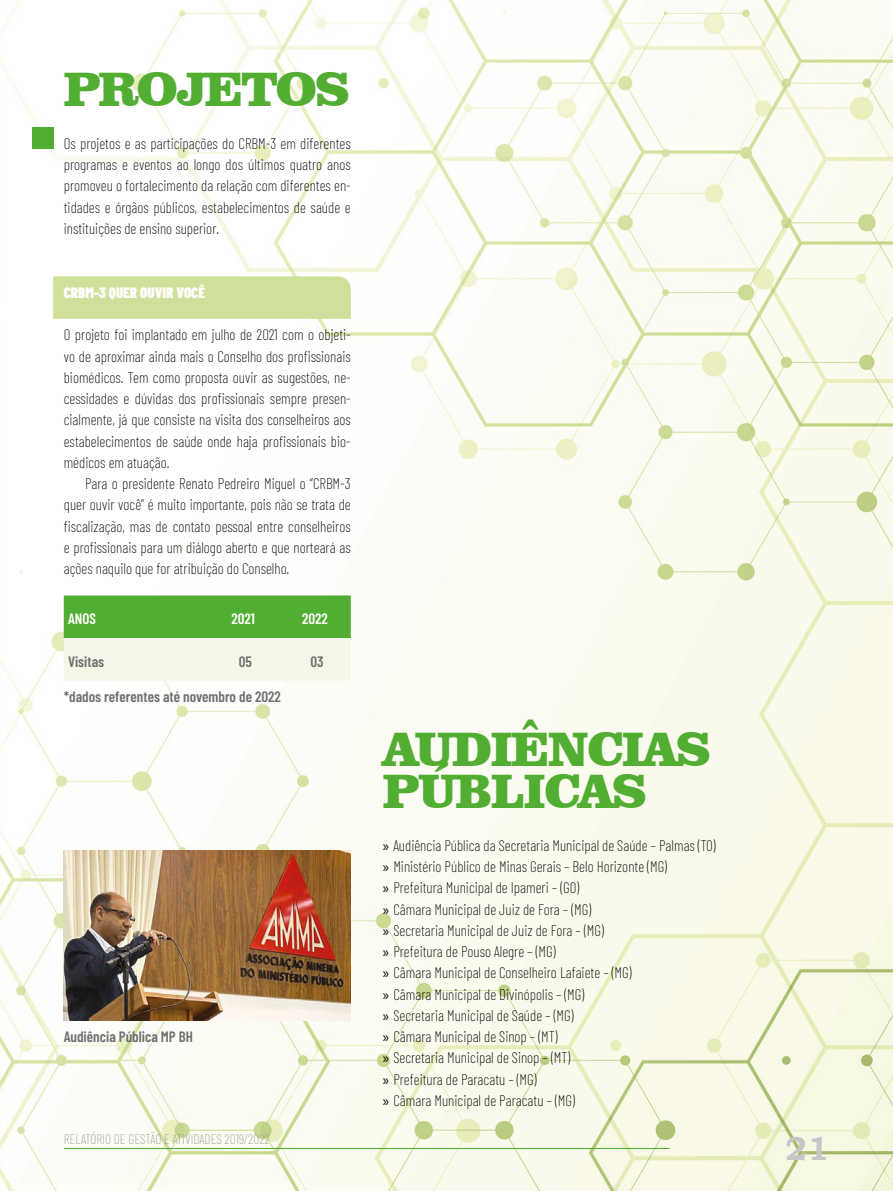
<style>
.page{position:relative;width:893px;height:1191px;background:#fff}
.page>*{position:absolute;margin:0;border:0;box-sizing:border-box;transform-origin:0 0}
.t1{font:900 49.5px/42.5px "Clarendon BT";letter-spacing:-.03em;color:#52ae32}
.t2{font:900 49.5px "Clarendon BT";letter-spacing:-.05em;color:#52ae32}
.t3{font:700 33px "Bookman Old Style";color:#c6c6c6}
.t4{font:200 15px/21.3px "Barlow Condensed";color:#000;text-align:justify}
.t5{font:600 15px "Barlow Condensed";color:#706f6f}
.t6{font:900 15px "Barlow Condensed";color:#fff}
.t7{font:600 15px "Barlow Condensed";color:#fff}
.t8{font:200 13.5px "Barlow Condensed";color:#9d9d9c}
.s1{font-family:"Myriad Pro";font-weight:400}
</style>
<div class="page">
<img style="left:0;top:0;width:893px;height:1191px">
<div style="left:53px;top:276px;width:298px;height:43px;background:#cfe09b"></div>
<svg style="left:64px;top:595px;width:287px;height:85px"></svg>
<img style="left:64px;top:850px;width:287px;height:170px">
<div style="left:32px;top:128px;width:21px;height:21px;background:#52ae32"></div>
<hr style="left:64px;top:1147px;width:606px;height:2px;background:#52ae32">
<h1 class="t2" style="left:64px;top:59px;width:287px">PROJETOS</h1>
<p class="t4" style="left:64px;top:132px;width:289px">Os projetos e as participações do CRBM-3 em diferentes programas e eventos ao longo dos últimos quatro anos promoveu o fortalecimento da relação com diferentes en&shy;tidades e órgãos públicos, estabelecimentos de saúde e instituições de ensino superior.</p>
<p class="t6" style="left:64px;top:282px;width:143px">CRBM-3 QUER OUVIR VOCÊ</p>
<p class="t4" style="left:64px;top:323px;width:289px">O projeto foi implantado em julho de 2021 com o objeti&shy;vo de aproximar ainda mais o Conselho dos profissionais biomédicos. Tem como proposta ouvir as sugestões, ne&shy;cessidades e dúvidas dos profissionais sempre presen&shy;cialmente, já que consiste na visita dos conselheiros aos estabelecimentos de saúde onde haja profissionais bio&shy;médicos em atuação.</p>
<p class="t4" style="left:64px;top:472px;width:289px;text-indent:21px">Para o presidente Renato Pedreiro Miguel o “CRBM-3 quer ouvir você” é muito importante, pois não se trata de fiscalização, mas de contato pessoal entre conselheiros e profissionais para um diálogo aberto e que norteará as ações naquilo que for atribuição do Conselho.</p>
<p class="t7" style="left:68px;top:608px;width:29px">ANOS</p>
<p class="t7" style="left:232px;top:608px;width:25px">2021</p>
<p class="t7" style="left:302px;top:608px;width:27px">2022</p>
<p class="t5" style="left:68px;top:650px;width:38px">Visitas</p>
<p class="t5" style="left:239px;top:650px;width:15px">05</p>
<p class="t5" style="left:310px;top:650px;width:15px">03</p>
<p class="t5" style="left:64px;top:686px;width:219px">*dados referentes até novembro de 2022</p>
<p class="t5" style="left:64px;top:1026px;width:131px">Audiência Pública MP BH</p>
<h1 class="t1" style="left:383px;top:726px;width:330px">AUDIÊNCIAS<br>PÚBLICAS</h1>
<p class="t4" style="left:383px;top:833px;width:334px;text-align:left"><span class="s1">»</span> Audiência Pública da Secretaria Municipal de Saúde – Palmas (TO) <span class="s1">»</span> Ministério Público de Minas Gerais – Belo Horizonte (MG)<br><span class="s1">»</span> Prefeitura Municipal de Ipameri – (GO)<br><span class="s1">»</span> Câmara Municipal de Juiz de Fora – (MG)<br><span class="s1">»</span> Secretaria Municipal de Juiz de Fora – (MG)<br><span class="s1">»</span> Prefeitura de Pouso Alegre – (MG)<br><span class="s1">»</span> Câmara Municipal de Conselheiro Lafaiete – (MG)<br><span class="s1">»</span> Câmara Municipal de Divinópolis – (MG)<br><span class="s1">»</span> Secretaria Municipal de Saúde – (MG)<br><span class="s1">»</span> Câmara Municipal de Sinop – (MT)<br><span class="s1">»</span> Secretaria Municipal de Sinop – (MT)<br><span class="s1">»</span> Prefeitura de Paracatu – (MG)<br><span class="s1">»</span> Câmara Municipal de Paracatu – (MG)</p>
<p class="t8" style="left:64px;top:1129px;width:207px">RELATÓRIO DE GESTÃO E ATIVIDADES 2019/2022</p>
<h2 class="t3" style="left:786px;top:1125px;width:45px">21</h2>
</div>
